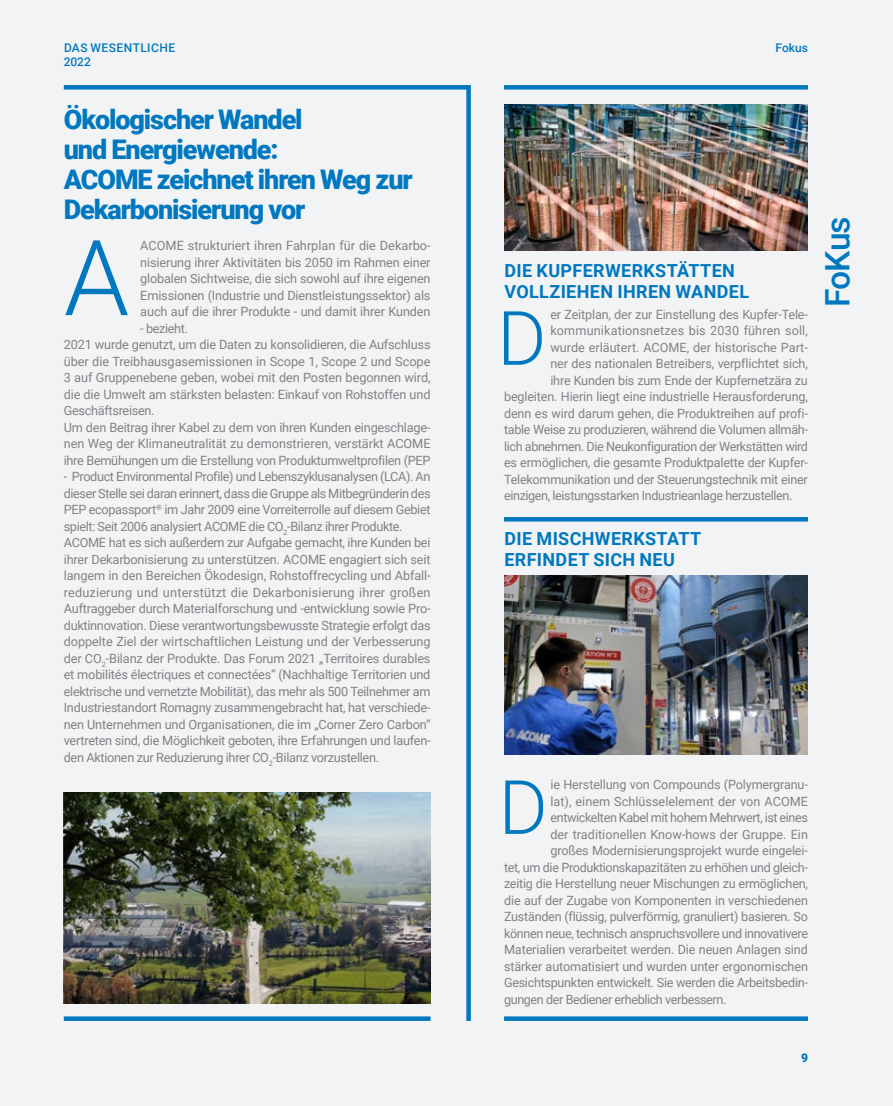
<style>
.page{position:relative;width:893px;height:1106px;background:#f2f3f4}
.page>*{position:absolute;margin:0;border:0;box-sizing:border-box;transform-origin:0 0}
.t1{font:300 105px "Roboto";color:#0078c0}
.t2{font:300 75px "Roboto";color:#0078c0}
.t3{font:500 33.6px "Roboto";letter-spacing:-.03em;color:#0078c0}
.t4{font:900 27px/30px "Roboto";letter-spacing:-.04em;color:#0078c0}
.t5{font:700 18px/21px "Roboto";letter-spacing:.02em;color:#0078c0}
.t6{font:12.75px/16.5px "Roboto";letter-spacing:-.015em;color:#808285}
.t7{font:12.75px "Roboto";letter-spacing:.005em;color:#808285}
.t8{font:12.75px "Roboto";letter-spacing:.01em;color:#808285}
.t9{font:500 12px "Roboto";letter-spacing:.035em;color:#0078c0}
.t10{font:900 12px "Roboto";color:#0078c0}
</style>
<div class="page">
<svg style="left:64px;top:1016px;width:367px;height:4px"></svg>
<div style="left:504px;top:85px;width:304px;height:5px;background:#0078c0"></div>
<div style="left:64px;top:85px;width:404px;height:5px;background:#0078c0"></div>
<div style="left:466px;top:85px;width:5px;height:935px;background:#0078c0"></div>
<hr style="left:504px;top:517px;width:304px;height:4px;background:#0078c0">
<svg style="left:504px;top:1016px;width:304px;height:4px"></svg>
<img style="left:504px;top:105px;width:304px;height:146px">
<img style="left:64px;top:792px;width:367px;height:211px">
<img style="left:504px;top:576px;width:304px;height:178px">
<p class="t9" style="left:64px;top:39px;width:113px">DAS WESENTLICHE</p>
<p class="t9" style="left:64px;top:54px;width:29px">2022</p>
<h3 class="t4" style="left:64px;top:104px;width:351px">Ökologischer Wandel<br>und Energiewende:<br>ACOME zeichnet ihren Weg zur<br>Dekarbonisierung vor</h3>
<h1 class="t1" style="left:64px;top:204px;width:67px">A</h1>
<p class="t6" style="left:140px;top:237px;width:292px;text-align:justify">ACOME strukturiert ihren Fahrplan für die Dekarbo&shy;nisierung ihrer Aktivitäten bis 2050 im Rahmen einer globalen Sichtweise, die sich sowohl auf ihre eigenen Emissionen (Industrie und Dienstleistungssektor) als auch auf die ihrer Produkte - und damit ihrer Kunden</p>
<p class="t6" style="left:64px;top:319px;width:368px;text-indent:77px">- bezieht.<br>2021 wurde genutzt, um die Daten zu konsolidieren, die Aufschluss über die Treibhausgasemissionen in Scope 1, Scope 2 und Scope 3 auf Gruppenebene geben, wobei mit den Posten begonnen wird, die die Umwelt am stärksten belasten: Einkauf von Rohstoffen und Geschäftsreisen.<br>Um den Beitrag ihrer Kabel zu dem von ihren Kunden eingeschlage&shy;nen Weg der Klimaneutralität zu demonstrieren, verstärkt ACOME ihre Bemühungen um die Erstellung von Produktumweltprofilen (PEP</p>
<p class="t6" style="left:64px;top:468px;width:368px">- Product Environmental Profile) und Lebenszyklusanalysen (LCA). An dieser Stelle sei daran erinnert, dass die Gruppe als Mitbegründerin des PEP ecopassport<sup>®</sup> im Jahr 2009 eine Vorreiterrolle auf diesem Gebiet spielt: Seit 2006 analysiert ACOME die CO<sub>2</sub>-Bilanz ihrer Produkte.<br>ACOME hat es sich außerdem zur Aufgabe gemacht, ihre Kunden bei ihrer Dekarbonisierung zu unterstützen. ACOME engagiert sich seit langem in den Bereichen Ökodesign, Rohstoffrecycling und Abfall&shy;reduzierung und unterstützt die Dekarbonisierung ihrer großen Auftraggeber durch Materialforschung und -entwicklung sowie Pro&shy;duktinnovation. Diese verantwortungsbewusste Strategie erfolgt das doppelte Ziel der wirtschaftlichen Leistung und der Verbesserung der CO<sub>2</sub>-Bilanz der Produkte. Das Forum 2021 „Territoires durables et mobilités électriques et connectées“ (Nachhaltige Territorien und elektrische und vernetzte Mobilität), das mehr als 500 Teilnehmer am Industriestandort Romagny zusammengebracht hat, hat verschiede&shy;nen Unternehmen und Organisationen, die im „Corner Zero Carbon“ vertreten sind, die Möglichkeit geboten, ihre Erfahrungen und laufen&shy;den Aktionen zur Reduzierung ihrer CO<sub>2</sub>-Bilanz vorzustellen.</p>
<p class="t9" style="left:776px;top:39px;width:34px">Fokus</p>
<h3 class="t5" style="left:504px;top:260px;width:246px">DIE KUPFERWERKSTÄTTEN<br>VOLLZIEHEN IHREN WANDEL</h3>
<p class="t6" style="left:550px;top:305px;width:259px">er Zeitplan, der zur Einstellung des Kupfer-Tele-</p>
<p class="t8" style="left:550px;top:322px;width:259px">kommunikationsnetzes bis 2030 führen soll,</p>
<p class="t6" style="left:550px;top:338px;width:259px">wurde erläutert. ACOME, der historische Part-</p>
<p class="t6" style="left:550px;top:355px;width:259px">ner des nationalen Betreibers, verpflichtet sich,</p>
<p class="t6" style="left:550px;top:371px;width:259px">ihre Kunden bis zum Ende der Kupfernetzära zu</p>
<p class="t6" style="left:504px;top:388px;width:305px">begleiten. Hierin liegt eine industrielle Herausforderung,</p>
<p class="t6" style="left:504px;top:404px;width:305px">denn es wird darum gehen, die Produktreihen auf profi-</p>
<p class="t6" style="left:504px;top:421px;width:305px">table Weise zu produzieren, während die Volumen allmäh-</p>
<p class="t6" style="left:504px;top:437px;width:305px">lich abnehmen. Die Neukonfiguration der Werkstätten wird</p>
<p class="t6" style="left:504px;top:454px;width:305px">es ermöglichen, die gesamte Produktpalette der Kupfer-</p>
<p class="t6" style="left:504px;top:470px;width:305px">Telekommunikation und der Steuerungstechnik mit einer</p>
<p class="t6" style="left:504px;top:487px;width:290px">einzigen, leistungsstarken Industrieanlage herzustellen.</p>
<h2 class="t2" style="left:497px;top:285px;width:51px">D</h2>
<h3 class="t5" style="left:504px;top:527px;width:198px">DIE MISCHWERKSTATT<br>ERFINDET SICH NEU</h3>
<h3 class="t3" style="left:814px;top:307px;width:93px;rotate:-90deg">FoKus</h3>
<p class="t6" style="left:550px;top:776px;width:259px">ie Herstellung von Compounds (Polymergranu-</p>
<p class="t7" style="left:550px;top:792px;width:259px">lat), einem Schlüsselelement der von ACOME</p>
<p class="t6" style="left:550px;top:809px;width:259px">entwickelten Kabel mit hohem Mehrwert, ist eines</p>
<p class="t7" style="left:550px;top:825px;width:259px">der traditionellen Know-hows der Gruppe. Ein</p>
<p class="t6" style="left:550px;top:842px;width:259px">großes Modernisierungsprojekt wurde eingelei-</p>
<p class="t6" style="left:504px;top:858px;width:305px">tet, um die Produktionskapazitäten zu erhöhen und gleich-</p>
<p class="t6" style="left:504px;top:875px;width:305px">zeitig die Herstellung neuer Mischungen zu ermöglichen,</p>
<p class="t6" style="left:504px;top:891px;width:305px">die auf der Zugabe von Komponenten in verschiedenen</p>
<p class="t6" style="left:504px;top:908px;width:305px">Zuständen (flüssig, pulverförmig, granuliert) basieren. So</p>
<p class="t6" style="left:504px;top:924px;width:305px">können neue, technisch anspruchsvollere und innovativere</p>
<p class="t6" style="left:504px;top:941px;width:305px">Materialien verarbeitet werden. Die neuen Anlagen sind</p>
<p class="t6" style="left:504px;top:957px;width:305px">stärker automatisiert und wurden unter ergonomischen</p>
<p class="t6" style="left:504px;top:974px;width:305px">Gesichtspunkten entwickelt. Sie werden die Arbeitsbedin-</p>
<p class="t6" style="left:504px;top:990px;width:224px">gungen der Bediener erheblich verbessern.</p>
<h2 class="t2" style="left:499px;top:754px;width:51px">D</h2>
<p class="t10" style="left:801px;top:1049px;width:8px">9</p>
</div>
